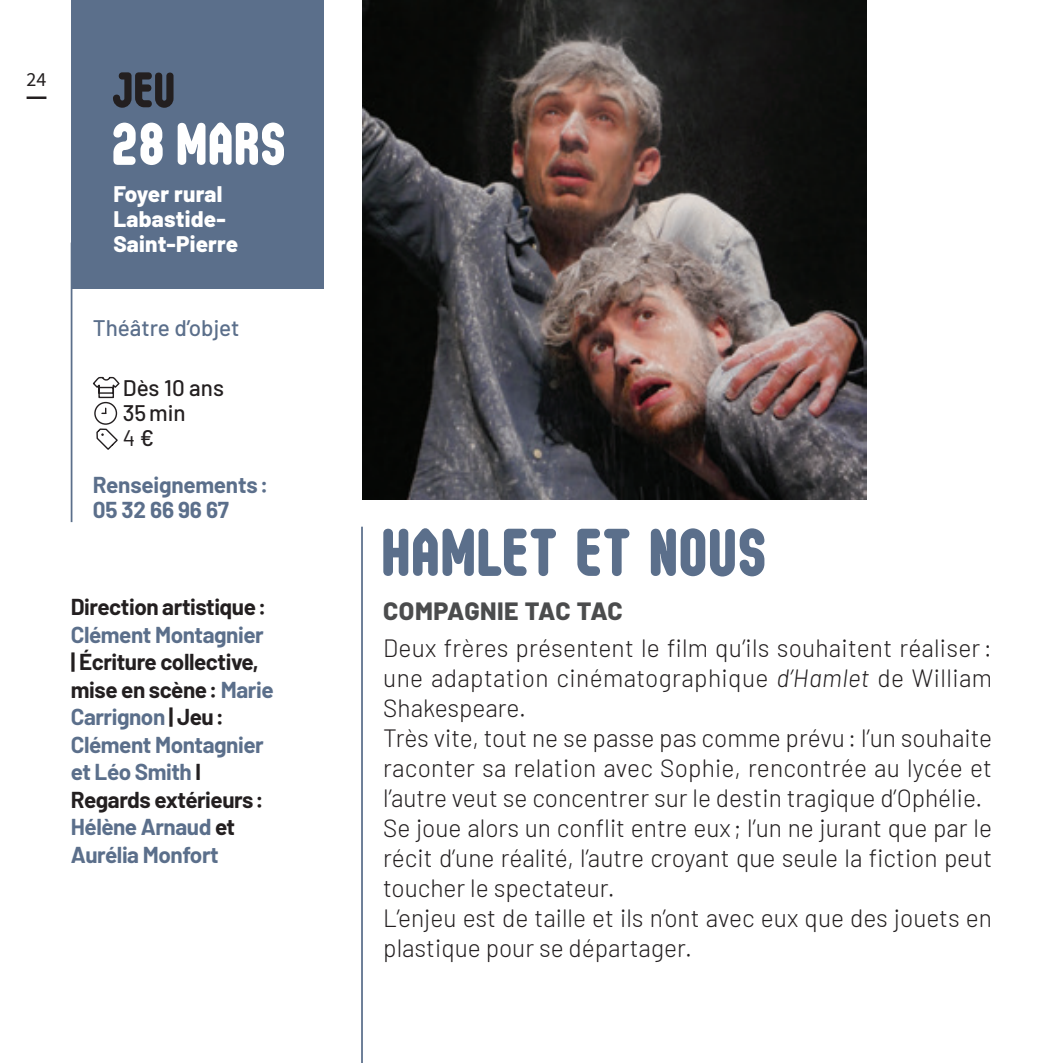
<style>
.page{position:relative;width:1063px;height:1063px;background:#fff}
.page>*{position:absolute;margin:0;border:0;box-sizing:border-box;transform-origin:0 0}
.Titre{font:67.5px "Oval Single";letter-spacing:.04em;color:#5b6f8b}
.Date{font:60px "Oval Single";letter-spacing:.04em;color:#fff}
.Date-2{font:50px "Oval Single";color:#231f20}
.BODY_JUSTIF_SANS{font:300 25px/30px "Barlow";color:#231f20;text-align:justify}
.Sous-titre{font:800 25px "Barlow";letter-spacing:.01em;color:#4b4c4d}
.Artistes{font:700 22.5px/27.5px "Barlow";letter-spacing:-.02em;color:#5b6f8b}
.Lieu{font:800 22.5px/25px "Barlow";letter-spacing:.01em;color:#fff}
.Renseignements{font:700 22.5px/25px "Barlow";letter-spacing:-.01em;color:#5b6f8b}
.Genre{font:500 22.5px "Barlow";color:#5b6f8b}
.Heure{font:500 22.5px "Barlow";color:#231f20}
.Public-Heure-Tarifs{font:22.5px "Barlow";color:#231f20}
.t1{font:20px "Source Sans Pro";color:#231f20}
.s1{font-weight:500}
.s2{color:#231f20}
.s3{font-style:italic}
</style>
<div class="page">
<hr style="left:361px;top:527px;width:2px;height:536px;background:#5b6f8b">
<hr style="left:71px;top:243px;width:1px;height:279px;background:#5b6f8b">
<svg style="left:92px;top:376px;width:28px;height:74px"></svg>
<img style="left:362px;top:0;width:505px;height:500px">
<div style="left:71px;top:0;width:253px;height:288px;background:#5b6f8b"></div>
<hr style="left:27px;top:96px;width:19px;height:3px;background:#231f20">
<p class="t1" style="left:27px;top:67px;width:21px">24</p>
<p class="Date-2" style="left:113px;top:64px;width:63px">JEU</p>
<p class="Date" style="left:113px;top:113px;width:174px">28 MARS</p>
<p class="Lieu" style="left:113px;top:179px;width:126px">Foyer rural<br>Labastide-<br>Saint-Pierre</p>
<p class="Genre" style="left:93px;top:311px;width:148px">Théâtre d’objet</p>
<p class="Heure" style="left:123px;top:372px;width:103px">Dès 10 ans</p>
<p class="Heure" style="left:123px;top:397px;width:64px">35min</p>
<p class="Public-Heure-Tarifs" style="left:123px;top:422px;width:33px">4<span class="s1">€</span></p>
<p class="Renseignements" style="left:93px;top:470px;width:177px">Renseignements:<br>05 32 66 96 67</p>
<p class="Artistes" style="left:71px;top:592px;width:204px"><span class="s2">Direction artistique:<br></span>Clément Montagnier <span class="s2">| Écriture collective, mise en scène:</span> Marie<br>Carrignon <span class="s2">| Jeu:<br></span>Clément Montagnier et Léo Smith <span class="s2">l<br>Regards extérieurs:<br></span>Hélène Arnaud <span class="s2">et<br></span>Aurélia Monfort</p>
<p class="Titre" style="left:383px;top:517px;width:385px">HAMLET ET NOUS</p>
<p class="Sous-titre" style="left:383px;top:592px;width:241px">COMPAGNIE TAC TAC</p>
<p class="BODY_JUSTIF_SANS" style="left:383px;top:631px;width:610px">Deux frères présentent le film qu’ils souhaitent réaliser: une adaptation cinématographique <span class="s3">d’Hamlet</span> de William Shakespeare.</p>
<p class="BODY_JUSTIF_SANS" style="left:383px;top:721px;width:610px">Très vite, tout ne se passe pas comme prévu: l’un souhaite raconter sa relation avec Sophie, rencontrée au lycée et l’autre veut se concentrer sur le destin tragique d’Ophélie.</p>
<p class="BODY_JUSTIF_SANS" style="left:383px;top:811px;width:610px">Se joue alors un conflit entre eux ; l’un ne jurant que par le récit d’une réalité, l’autre croyant que seule la fiction peut toucher le spectateur.</p>
<p class="BODY_JUSTIF_SANS" style="left:383px;top:901px;width:610px">L’enjeu est de taille et ils n’ont avec eux que des jouets en plastique pour se départager.</p>
</div>
